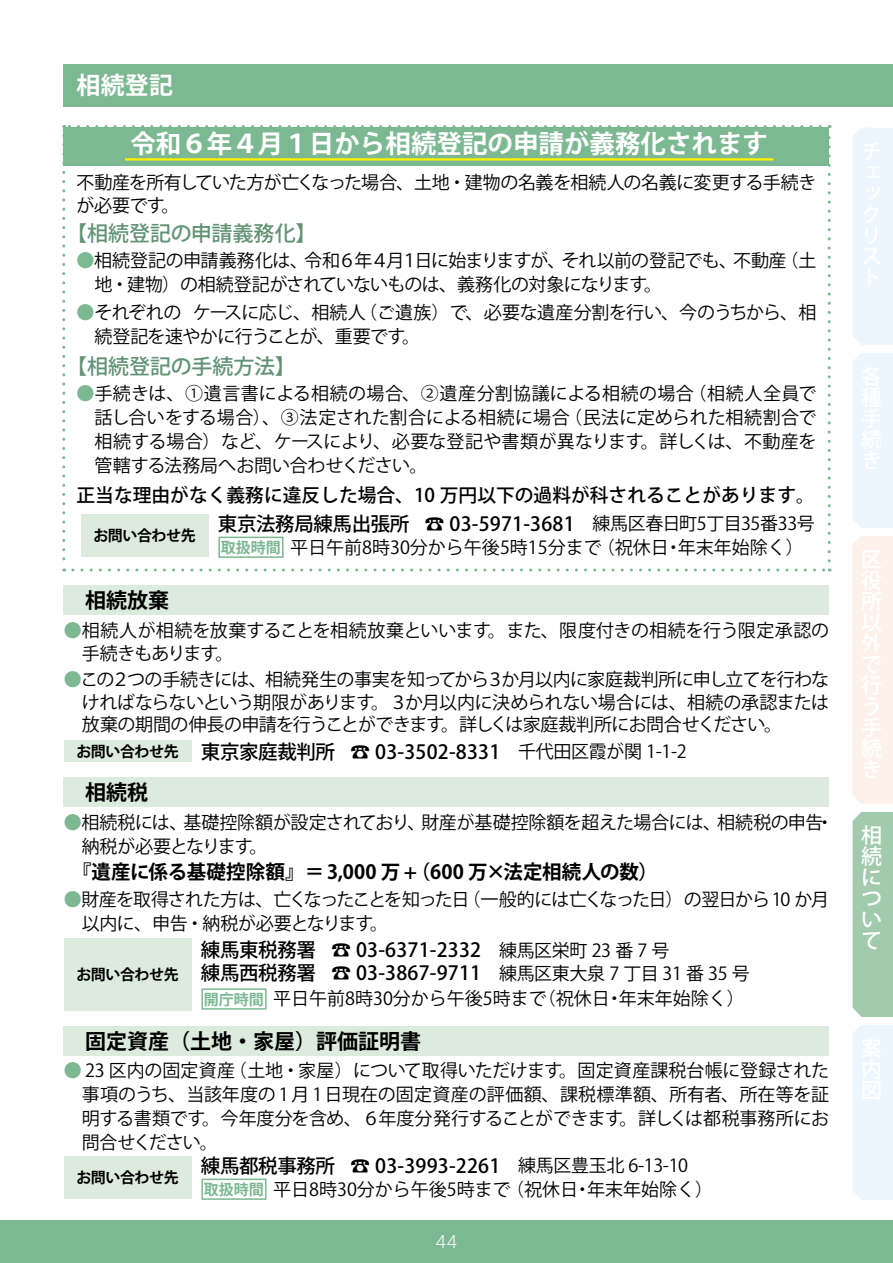
<style>
.page{position:relative;width:893px;height:1263px;background:#fff}
.page>*{position:absolute;margin:0;border:0;box-sizing:border-box;transform-origin:0 0}
.t1{font:700 25.5px "Koz Go Pro";color:#fff}
.t2{font:700 24px "Koz Go Pro";color:#fff}
.t3{font:500 21px "Koz Go Pro";color:#619274}
.t4{font:700 21px "Koz Go Pro";color:#000}
.t5{font:500 21px/21px "Koz Go Pro";color:#fff;text-align:justify}
.t6{font:500 19.5px "Koz Go Pro";letter-spacing:.01em;color:#000}
.t7{font:500 19.5px "Koz Go Pro";letter-spacing:-.02em;color:#000}
.t8{font:700 19.5px "Koz Go Pro";letter-spacing:.005em;color:#000}
.t9{font:500 18.75px "Koz Go Pro";color:#000}
.t10{font:18px/24px "Koz Go Pro";letter-spacing:-.02em;color:#000}
.t11{font:18px "Koz Go Pro";color:#000}
.t12{font:18px/24px "Koz Go Pro";letter-spacing:-.04em;color:#000}
.t13{font:18px/24px "Koz Go Pro";letter-spacing:-.06em;color:#000}
.t14{font:300 16.5px "UD Shin M Go Pr 6 N";color:#fff}
.t15{font:700 15px "Koz Go Pro";letter-spacing:-.03em;color:#000}
.t16{font:700 15px "Koz Go Pro";color:#7cb892}
.s1{color:#7cb892}
.s2{font-weight:400;font-size:18px}
</style>
<div class="page">
<div style="left:0;top:1220px;width:893px;height:43px;background:#7cb892"></div>
<div style="left:64px;top:64px;width:829px;height:42px;background:#7cb892"></div>
<div style="left:64px;top:585px;width:765px;height:30px;background:#ddebdf"></div>
<div style="left:64px;top:777px;width:765px;height:30px;background:#ddebdf"></div>
<div style="left:64px;top:1026px;width:765px;height:30px;background:#ddebdf"></div>
<div style="left:64px;top:740px;width:127px;height:22px;background:#ddebdf"></div>
<div style="left:64px;top:938px;width:127px;height:72px;background:#ddebdf"></div>
<div style="left:64px;top:1156px;width:127px;height:43px;background:#ddebdf"></div>
<div style="left:81px;top:514px;width:127px;height:43px;background:#ddebdf"></div>
<div style="left:201px;top:988px;width:65px;height:22px;border:2px solid #7cb892"></div>
<div style="left:201px;top:1178px;width:65px;height:22px;border:2px solid #7cb892"></div>
<div style="left:218px;top:537px;width:66px;height:21px;border:2px solid #7cb892"></div>
<div style="left:64px;top:128px;width:765px;height:38px;background:#7cb892"></div>
<hr style="left:125px;top:158px;width:648px;height:3px;background:#fff100">
<svg style="left:62px;top:136px;width:3px;height:435px"></svg>
<svg style="left:73px;top:568px;width:757px;height:3px"></svg>
<svg style="left:828px;top:125px;width:3px;height:436px"></svg>
<svg style="left:64px;top:125px;width:756px;height:3px"></svg>
<div style="left:853px;top:128px;width:8px;height:216px;background:#ecf6fc"></div>
<div style="left:861px;top:128px;width:32px;height:216px;background:#ecf6fc"></div>
<svg style="left:853px;top:354px;width:8px;height:173px"></svg>
<div style="left:861px;top:353px;width:32px;height:174px;background:#ecf6fc"></div>
<div style="left:853px;top:536px;width:8px;height:267px;background:#fcf2eb"></div>
<div style="left:861px;top:536px;width:32px;height:268px;background:#fcf2eb"></div>
<svg style="left:853px;top:1025px;width:8px;height:174px"></svg>
<div style="left:861px;top:1025px;width:32px;height:174px;background:#ecf6fc"></div>
<div style="left:853px;top:812px;width:8px;height:204px;background:#a2caad"></div>
<div style="left:861px;top:812px;width:32px;height:204px;background:#a2caad"></div>
<h2 class="t2" style="left:77px;top:70px;width:98px">相続登記</h2>
<h1 class="t1" style="left:130px;top:128px;width:639px">令和６年４月１日から相続登記の申請が義務化されます</h1>
<p class="t10" style="left:77px;top:172px;width:741px;line-height:22.5px">不動産を所有していた方が亡くなった場合、土地・建物の名義を相続人の名義に変更する手続きが必要です。</p>
<p class="t3" style="left:66px;top:220px;width:252px">【相続登記の申請義務化】</p>
<p class="t12" style="left:95px;top:249px;width:723px;text-indent:-18px"><span class="s1">●</span>相続登記の申請義務化は、令和６年４月１日に始まりますが、それ以前の登記でも、不動産（土地・建物）の相続登記がされていないものは、義務化の対象になります。</p>
<p class="t10" style="left:95px;top:301px;width:723px;text-indent:-18px"><span class="s1">●</span>それぞれの ケースに応じ、相続人（ご遺族）で、必要な遺産分割を行い、今のうちから、相続登記を速やかに行うことが、重要です。</p>
<p class="t3" style="left:66px;top:353px;width:231px">【相続登記の手続方法】</p>
<p class="t10" style="left:95px;top:382px;width:723px;text-align:justify;text-indent:-18px"><span class="s1">●</span>手続きは、①遺言書による相続の場合、②遺産分割協議による相続の場合（相続人全員で話し合いをする場合）、③法定された割合による相続に場合（民法に定められた相続割合で相続する場合）など、ケースにより、必要な登記や書類が異なります。詳しくは、不動産を管轄する法務局へお問い合わせください。</p>
<p class="t9" style="left:77px;top:483px;width:740px">正当な理由がなく義務に違反した場合、10 万円以下の過料が科されることがあります。</p>
<p class="t15" style="left:93px;top:526px;width:104px">お問い合わせ先</p>
<p class="t4" style="left:85px;top:587px;width:85px">相続放棄</p>
<p class="t7" style="left:218px;top:511px;width:598px">東京法務局練馬出張所 ☎ 03-5971-3681<span class="s2">　練馬区春日町5丁目35番33号</span></p>
<p class="t16" style="left:221px;top:538px;width:61px">取扱時間</p>
<p class="t11" style="left:290px;top:535px;width:515px">平日午前8時30分から午後5時15分まで （祝休日・年末年始除く）</p>
<p class="t10" style="left:82px;top:620px;width:749px;line-height:22.5px;text-indent:-18px"><span class="s1">●</span>相続人が相続を放棄することを相続放棄といいます。また、限度付きの相続を行う限定承認の手続きもあります。</p>
<p class="t10" style="left:82px;top:669px;width:749px;line-height:22.5px;text-align:justify;text-indent:-18px"><span class="s1">●</span>この２つの手続きには、相続発生の事実を知ってから３か月以内に家庭裁判所に申し立てを行わなければならないという期限があります。３か月以内に決められない場合には、相続の承認または放棄の期間の伸長の申請を行うことができます。詳しくは家庭裁判所にお問合せください。</p>
<p class="t15" style="left:76px;top:741px;width:104px">お問い合わせ先</p>
<p class="t4" style="left:85px;top:779px;width:64px">相続税</p>
<p class="t6" style="left:201px;top:739px;width:487px">東京家庭裁判所 ☎ 03-3502-8331<span class="s2">　千代田区霞が関 1-1-2</span></p>
<p class="t10" style="left:82px;top:811px;width:753px;text-indent:-18px"><span class="s1">●</span>相続税には、基礎控除額が設定されており、財産が基礎控除額を超えた場合には、相続税の申告・納税が必要となります。</p>
<p class="t8" style="left:72px;top:859px;width:588px">『遺産に係る基礎控除額』＝ 3,000 万 +（600 万×法定相続人の数）</p>
<p class="t13" style="left:82px;top:887px;width:749px;text-indent:-18px"><span class="s1">●</span>財産を取得された方は、亡くなったことを知った日（一般的には亡くなった日）の翌日から10 か月以内に、申告・納税が必要となります。</p>
<p class="t15" style="left:76px;top:965px;width:104px">お問い合わせ先</p>
<p class="t6" style="left:201px;top:938px;width:470px">練馬東税務署 ☎ 03-6371-2332<span class="s2">　練馬区栄町 23 番 7 号</span></p>
<p class="t6" style="left:201px;top:960px;width:550px">練馬西税務署 ☎ 03-3867-9711<span class="s2">　練馬区東大泉 7 丁目 31 番 35 号</span></p>
<p class="t16" style="left:204px;top:989px;width:61px">開庁時間</p>
<p class="t11" style="left:273px;top:987px;width:473px">平日午前8時30分から午後5時まで（祝休日・年末年始除く）</p>
<p class="t4" style="left:85px;top:1027px;width:337px">固定資産（土地・家屋）評価証明書</p>
<p class="t10" style="left:82px;top:1059px;width:749px;text-align:justify;text-indent:-18px"><span class="s1">●</span> 23 区内の固定資産（土地・家屋）について取得いただけます。固定資産課税台帳に登録された事項のうち、当該年度の 1 月 1 日現在の固定資産の評価額、課税標準額、所有者、所在等を証明する書類です。今年度分を含め、６年度分発行することができます。詳しくは都税事務所にお問合せください。</p>
<p class="t15" style="left:76px;top:1168px;width:104px">お問い合わせ先</p>
<p class="t6" style="left:201px;top:1153px;width:489px">練馬都税事務所 ☎ 03-3993-2261<span class="s2">　練馬区豊玉北 6-13-10</span></p>
<p class="t16" style="left:204px;top:1180px;width:61px">取扱時間</p>
<p class="t11" style="left:273px;top:1177px;width:441px">平日8時30分から午後5時まで （祝休日・年末年始除く）</p>
<p class="t14" style="left:436px;top:1228px;width:23px">44</p>
<p class="t5" style="left:861px;top:826px;width:22px">相続について</p>
</div>
